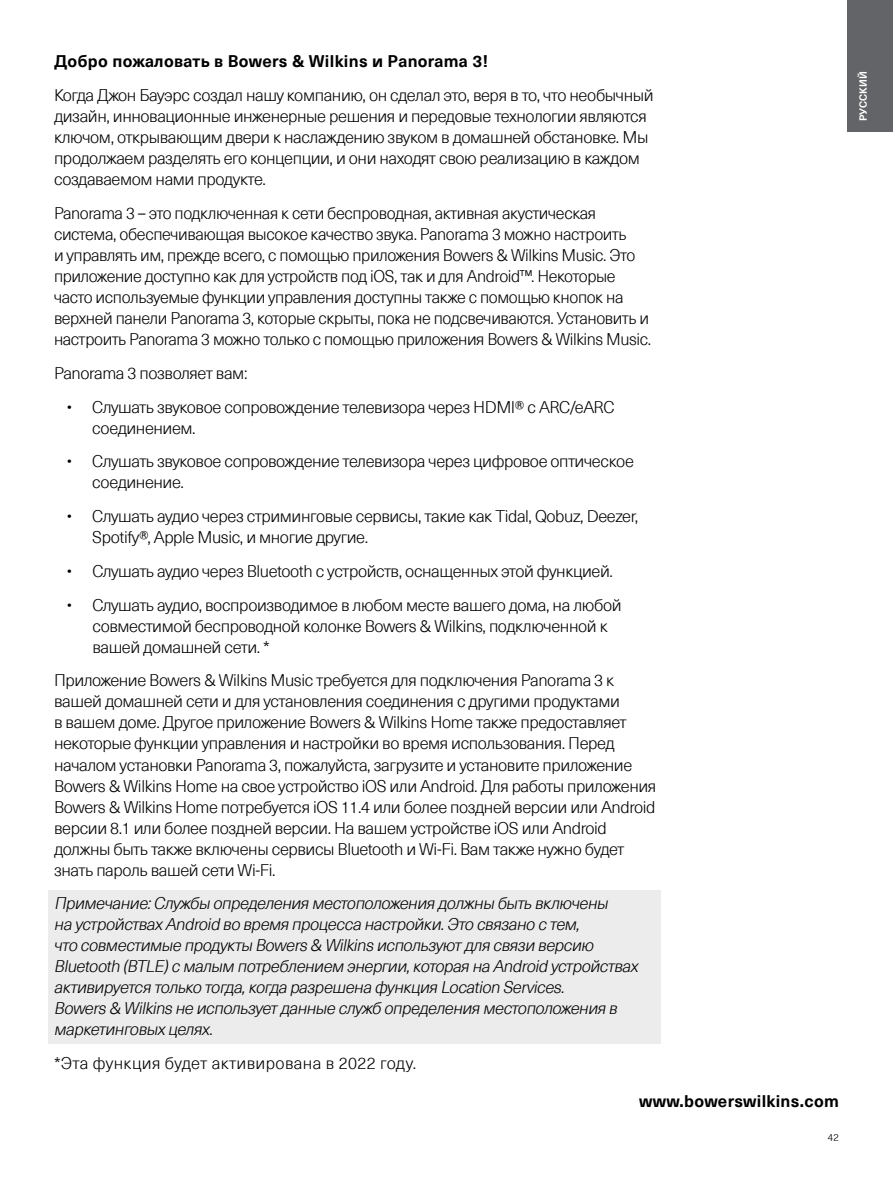
<style>
.page{position:relative;width:893px;height:1191px;background:#fff}
.page>*{position:absolute;margin:0;border:0;box-sizing:border-box;transform-origin:0 0}
.t1{font:300 16.5px/21px "Neue Haas Unica W1 G";letter-spacing:-.025em;color:#000}
.t2{font:italic 300 16.5px/21px "Neue Haas Unica W1 G";color:#000}
.t3{font:700 16.5px "Neue Haas Unica W1 G";letter-spacing:.02em;color:#000}
.t4{font:300 16.5px "Neue Haas Unica W1 G";letter-spacing:.02em;color:#000}
.t5{font:700 10.2px "Neue Haas Unica W1 G";letter-spacing:.01em;color:#fff}
.t6{font:300 10.2px "Neue Haas Unica W1 G";color:#000}
</style>
<div class="page">
<div style="left:847px;top:0;width:46px;height:132px;background:#636467"></div>
<div style="left:48px;top:890px;width:612px;height:153px;background:#ececec"></div>
<p class="t3" style="left:54px;top:49px;width:435px">Добро пожаловать в Bowers &amp; Wilkins и Panorama 3!</p>
<p class="t1" style="left:54px;top:84px;width:601px">Когда Джон Бауэрс создал нашу компанию, он сделал это, веря в то, что необычный дизайн, инновационные инженерные решения и передовые технологии являются ключом, открывающим двери к наслаждению звуком в домашней обстановке. Мы продолжаем разделять его концепции, и они находят свою реализацию в каждом создаваемом нами продукте.</p>
<p class="t1" style="left:54px;top:202px;width:599px">Panorama 3 – это подключенная к сети беспроводная, активная акустическая система, обеспечивающая высокое качество звука. Panorama 3 можно настроить<br>и управлять им, прежде всего, с помощью приложения Bowers &amp; Wilkins Music. Это приложение доступно как для устройств под iOS, так и для Android™. Некоторые часто используемые функции управления доступны также с помощью кнопок на верхней панели Panorama 3, которые скрыты, пока не подсвечиваются. Установить и настроить Panorama 3 можно только с помощью приложения Bowers &amp; Wilkins Music.</p>
<p class="t1" style="left:54px;top:361px;width:195px">Panorama 3 позволяет вам:</p>
<p class="t1" style="left:92px;top:395px;width:524px;text-indent:-26px">• Слушать звуковое сопровождение телевизора через HDMI® с ARC/eARC соединением.</p>
<p class="t1" style="left:92px;top:450px;width:543px;text-indent:-26px">• Слушать звуковое сопровождение телевизора через цифровое оптическое соединение.</p>
<p class="t1" style="left:92px;top:505px;width:548px;text-indent:-26px">• Слушать аудио через стриминговые сервисы, такие как Tidal, Qobuz, Deezer,<br>Spotify®, Apple Music, и многие другие.</p>
<p class="t1" style="left:67px;top:560px;width:548px">• Слушать аудио через Bluetooth с устройств, оснащенных этой функцией.</p>
<p class="t1" style="left:92px;top:593px;width:531px;text-indent:-26px">• Слушать аудио, воспроизводимое в любом месте вашего дома, на любой совместимой беспроводной колонке Bowers &amp; Wilkins, подключенной к вашей домашней сети. *</p>
<p class="t1" style="left:54px;top:669px;width:604px">Приложение Bowers &amp; Wilkins Music требуется для подключения Panorama 3 к вашей домашней сети и для установления соединения с другими продуктами<br>в вашем доме. Другое приложение Bowers &amp; Wilkins Home также предоставляет некоторые функции управления и настройки во время использования. Перед началом установки Panorama 3, пожалуйста, загрузите и установите приложение Bowers &amp; Wilkins Home на свое устройство iOS или Android. Для работы приложения Bowers &amp; Wilkins Home потребуется iOS 11.4 или более поздней версии или Android версии 8.1 или более поздней версии. На вашем устройстве iOS или Android должны быть также включены сервисы Bluetooth и Wi-Fi. Вам также нужно будет знать пароль вашей сети Wi-Fi.</p>
<p class="t2" style="left:54px;top:892px;width:589px">Примечание:Службы определенияместоположениядолжны бытьвключены<br>на устройствахAndroid во времяпроцесса настройки.Это связано с тем,<br>что совместимые продукты Bowers&amp; Wilkinsиспользуютдлясвязи версию Bluetooth (BTLE)с малым потреблением энергии,котораяна Android устройствах активируетсятолько тогда,когда разрешена функцияLocation Services.<br>Bowers&amp; Wilkinsне используетданные служб определенияместоположенияв маркетинговыхцелях.</p>
<p class="t4" style="left:54px;top:1051px;width:364px">*Эта функция будет активирована в 2022 году.</p>
<p class="t3" style="left:639px;top:1089px;width:201px">www.bowerswilkins.com</p>
<p class="t6" style="left:828px;top:1129px;width:13px">42</p>
<p class="t5" style="left:855px;top:121px;width:52px;rotate:-90deg">РУССКИЙ</p>
</div>
